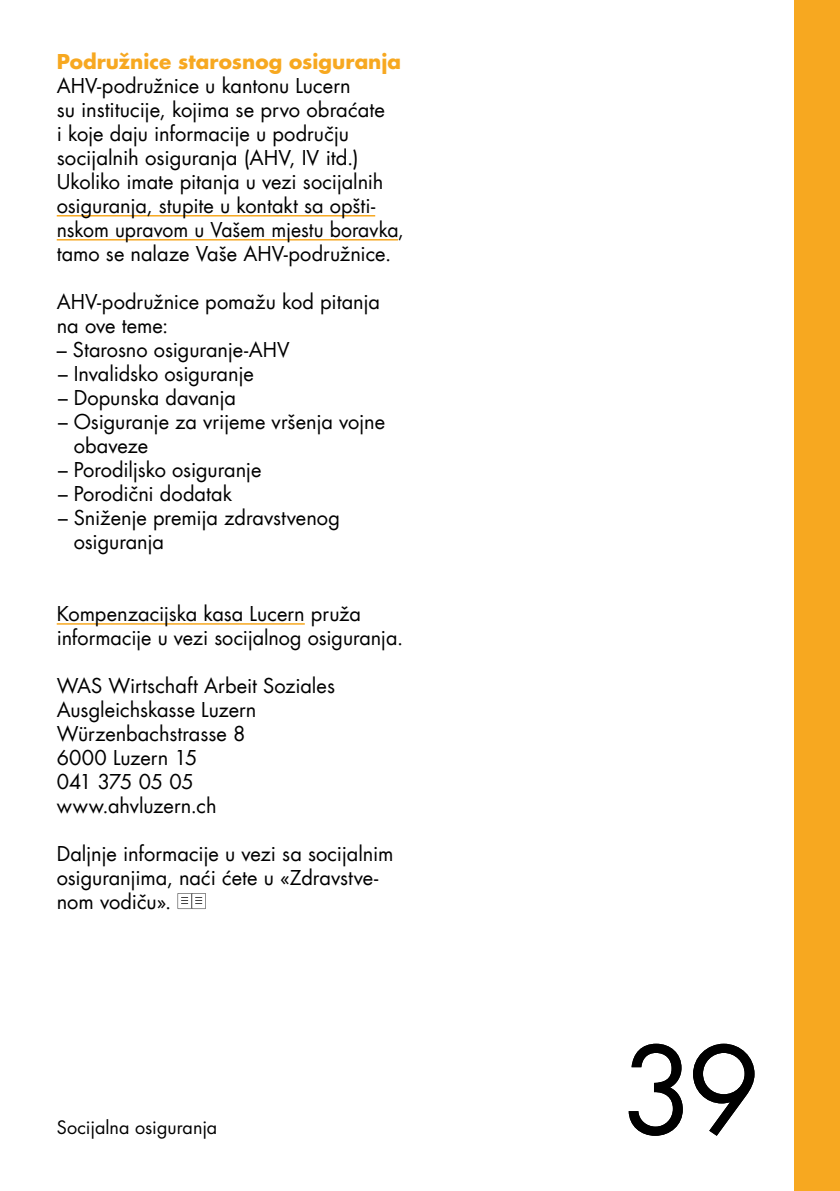
<style>
.page{position:relative;width:840px;height:1191px;background:#fff}
.page>*{position:absolute;margin:0;border:0;box-sizing:border-box;transform-origin:0 0}
.t1{font:118px "Futura LT";color:#000}
.t2{font:20px/24px "Futura Com";letter-spacing:-.005em;color:#000}
.t3{font:700 20px "Futura Com";color:#f7a820}
.t4{font:18px "Futura LT";color:#000}
.s1{font-family:"Futura LT"}
</style>
<div class="page">
<div style="left:794px;top:0;width:45px;height:1191px;background:#f7a820"></div>
<hr style="left:57px;top:215px;width:318px;height:1px;background:#f7a820">
<hr style="left:57px;top:239px;width:341px;height:1px;background:#f7a820">
<hr style="left:57px;top:623px;width:247px;height:1px;background:#f7a820">
<svg style="left:177px;top:893px;width:28px;height:16px"></svg>
<p class="t3" style="left:57px;top:46px;width:346px">Podružnice starosnog osiguranja</p>
<p class="t2" style="left:57px;top:73px;width:348px">AHV-podružnice u kantonu Lucern<br>su institucije, kojima se prvo obraćate<br>i koje daju informacije u području socijalnih osiguranja (AHV, IV itd.)<br>Ukoliko imate pitanja u vezi socijalnih osiguranja, stupite u kontakt sa opšti&shy;nskom upravom u Vašem mjestu boravka, tamo se nalaze Vaše AHV-podružnice.</p>
<p class="t2" style="left:57px;top:289px;width:324px">AHV-podružnice pomažu kod pitanja na ove teme:</p>
<p class="t2" style="left:57px;top:337px;width:234px">– Starosno osiguranje-AHV</p>
<p class="t2" style="left:57px;top:361px;width:198px"><span class="s1">−</span> Invalidsko osiguranje</p>
<p class="t2" style="left:57px;top:385px;width:181px"><span class="s1">−</span> Dopunska davanja</p>
<p class="t2" style="left:57px;top:409px;width:330px"><span class="s1">−</span> Osiguranje za vrijeme vršenja vojne</p>
<p class="t2" style="left:74px;top:433px;width:76px">obaveze</p>
<p class="t2" style="left:57px;top:457px;width:206px"><span class="s1">−</span> Porodiljsko osiguranje</p>
<p class="t2" style="left:57px;top:481px;width:177px"><span class="s1">−</span> Porodični dodatak</p>
<p class="t2" style="left:57px;top:505px;width:284px"><span class="s1">−</span> Sniženje premija zdravstvenog</p>
<p class="t2" style="left:74px;top:529px;width:92px">osiguranja</p>
<p class="t2" style="left:57px;top:601px;width:348px">Kompenzacijska kasa Lucern pruža informacije u vezi socijalnog osiguranja.</p>
<p class="t2" style="left:57px;top:673px;width:279px">WAS Wirtschaft Arbeit Soziales<br>Ausgleichskasse Luzern<br>Würzenbachstrasse 8<br>6000 Luzern 15<br>041 375 05 05 www.ahvluzern.ch</p>
<p class="t2" style="left:57px;top:841px;width:338px">Daljnje informacije u vezi sa socijalnim osiguranjima, naći ćete u «Zdravstve&shy;nom vodiču».</p>
<p class="t4" style="left:57px;top:1116px;width:162px">Socijalna osiguranja</p>
<h1 class="t1" style="left:621px;top:1015px;width:140px">39</h1>
</div>
